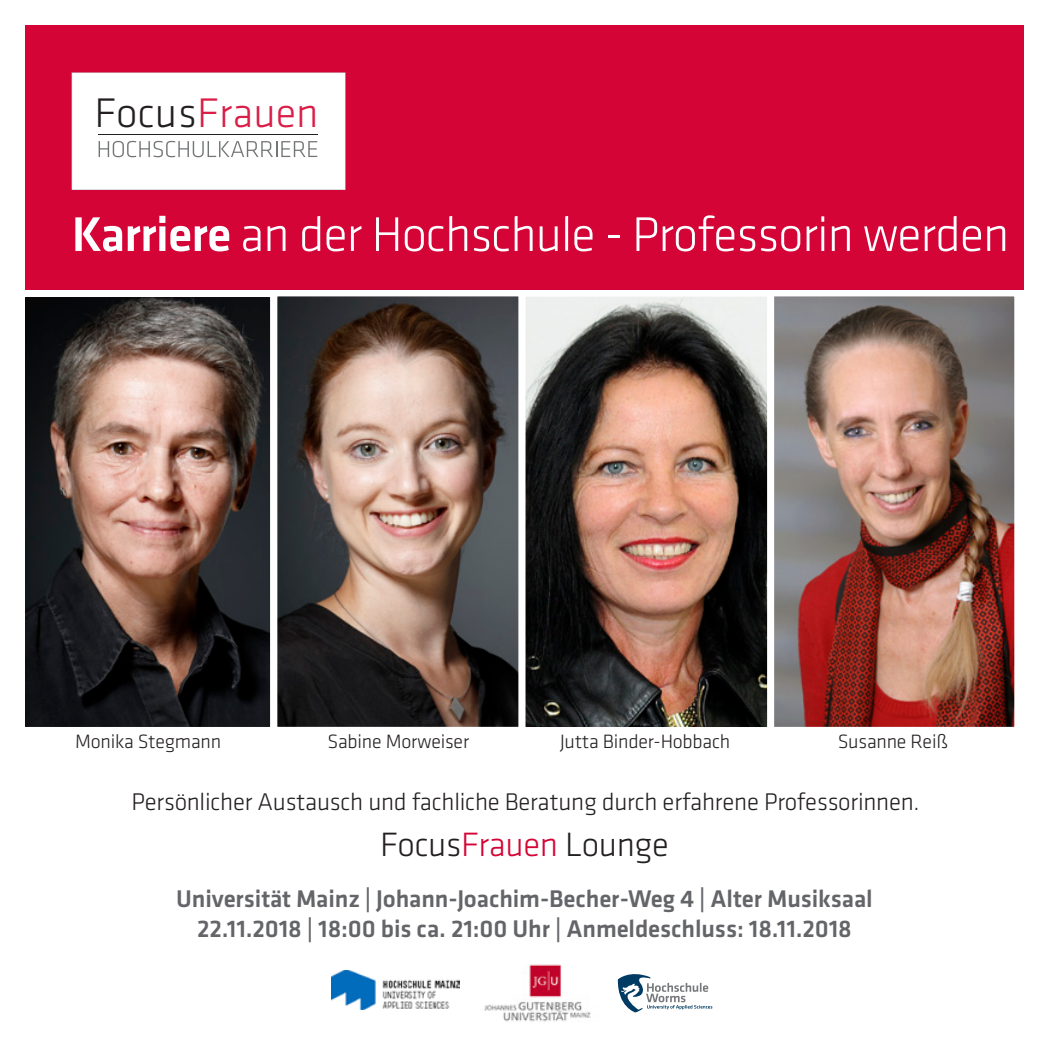
<style>
.page{position:relative;width:1049px;height:1049px;background:#fff}
.page>*{position:absolute;margin:0;border:0;box-sizing:border-box;transform-origin:0 0}
.t1{font:300 50.5px "Klavika";letter-spacing:-.02em;color:#fcfeff}
.t2{font:300 43px "Klavika";color:#d91e47}
.t3{font:300 35px "Klavika";letter-spacing:-.01em;color:#231f20}
.t4{font:500 25px "Klavika";letter-spacing:-.005em;color:#646568}
.t5{font:300 25px "Klavika";letter-spacing:-.01em;color:#231f20}
.t6{font:300 20px "Klavika";letter-spacing:-.01em;color:#231f20}
.s1{color:#231f20}
.s2{font-weight:500}
.s3{color:#d40536}
</style>
<div class="page">
<img style="left:25px;top:297px;width:988px;height:429px">
<div style="left:766px;top:289px;width:255px;height:445px;border:7px solid #fff"></div>
<div style="left:270px;top:289px;width:256px;height:445px;border:7px solid #fff"></div>
<div style="left:10px;top:290px;width:267px;height:444px;border:7px solid #fff"></div>
<div style="left:518px;top:289px;width:256px;height:445px;border:7px solid #fff"></div>
<div style="left:25px;top:25px;width:999px;height:264px;background:#d40536"></div>
<div style="left:72px;top:72px;width:274px;height:118px;background:#fff"></div>
<hr style="left:98px;top:134px;width:220px;height:1px;background:#231f20">
<svg style="left:618px;top:974px;width:94px;height:38px"></svg>
<img style="left:484px;top:964px;width:107px;height:58px">
<img style="left:331px;top:970px;width:128px;height:39px">
<div style="left:0;top:0;width:25px;height:1049px;background:#fff"></div>
<h2 class="t2" style="left:94px;top:87px;width:226px"><span class="s1">Focus</span>Frauen</h2>
<p class="t1" style="left:72px;top:204px;width:939px"><span class="s2">Karriere</span> an der Hochschule - Professorin werden</p>
<p class="t6" style="left:75px;top:729px;width:148px">Monika Stegmann</p>
<p class="t6" style="left:327px;top:729px;width:143px">Sabine Morweiser</p>
<p class="t6" style="left:560px;top:729px;width:172px">Jutta Binder-Hobbach</p>
<p class="t6" style="left:838px;top:729px;width:112px">Susanne Reiß</p>
<p class="t5" style="left:131px;top:786px;width:789px">Persönlicher Austausch und fachliche Beratung durch erfahrene Professorinnen.</p>
<p class="t3" style="left:380px;top:823px;width:290px">Focus<span class="s3">Frauen</span> Lounge</p>
<p class="t4" style="left:176px;top:882px;width:698px">Universität Mainz | Johann-Joachim-Becher-Weg 4 | Alter Musiksaal</p>
<p class="t4" style="left:197px;top:912px;width:656px">22.11.2018 | 18:00 bis ca. 21:00 Uhr | Anmeldeschluss: 18.11.2018</p>
</div>
